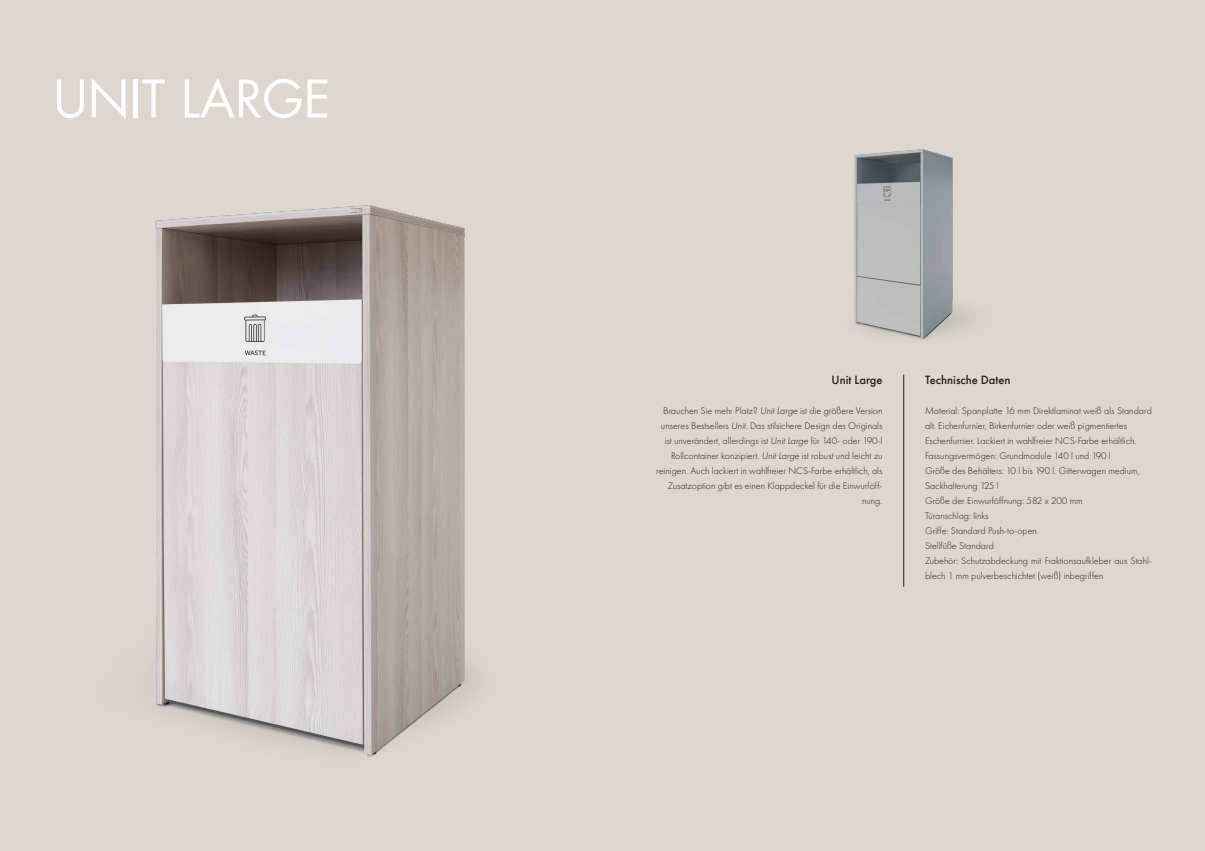
<style>
.page{position:relative;width:1205px;height:851px;background:#fff}
.page>*{position:absolute;margin:0;border:0;box-sizing:border-box;transform-origin:0 0}
.t1{font:50.38px "Futura";color:#fff}
.t2{font:500 12.5px "Futura PT";color:#231f20}
.t3{font:300 10px/15px "Futura PT";color:#231f20}
.s1{font-style:italic}
</style>
<div class="page">
<div style="left:602px;top:0;width:603px;height:850px;background:#ddd7cf"></div>
<div style="left:0;top:0;width:602px;height:850px;background:#ddd7cf"></div>
<img style="left:155px;top:205px;width:322px;height:552px">
<img style="left:854px;top:149px;width:119px;height:191px">
<hr style="left:903px;top:374px;width:1px;height:212px;background:#231f20">
<p class="t1" style="left:53px;top:67px;width:279px">UNIT LARGE</p>
<p class="t2" style="left:831px;top:372px;width:52px">Unit Large</p>
<p class="t3" style="left:656px;top:403px;width:228px;text-align:right">Brauchen Sie mehr Platz? <span class="s1">Unit Large</span> ist die größere Version unseres Bestsellers <span class="s1">Unit</span>. Das stilsichere Design des Originals ist unverändert, allerdings ist <span class="s1">Unit Large</span> für 140- oder 190-l Rollcontainer konzipiert. <span class="s1">Unit Large</span> ist robust und leicht zu reinigen. Auch lackiert in wahlfreier NCS-Farbe erhältlich, als Zusatzoption gibt es einen Klappdeckel für die Einwurföff&shy;nung.</p>
<p class="t2" style="left:925px;top:372px;width:87px">Technische Daten</p>
<p class="t3" style="left:925px;top:403px;width:228px">Material: Spanplatte 16 mm Direktlaminat weiß als Standard alt. Eichenfurnier, Birkenfurnier oder weiß pigmentiertes</p>
<p class="t3" style="left:925px;top:433px;width:213px">Eschenfurnier. Lackiert in wahlfreier NCS-Farbe erhältlich.</p>
<p class="t3" style="left:925px;top:448px;width:187px">Fassungsvermögen: Grundmodule 140 l und 190 l</p>
<p class="t3" style="left:925px;top:463px;width:216px">Größe des Behälters: 10 l bis 190 l. Gitterwagen medium,</p>
<p class="t3" style="left:925px;top:478px;width:75px">Sackhalterung 125 l</p>
<p class="t3" style="left:925px;top:493px;width:159px">Größe der Einwurföffnung: 582 x 200 mm</p>
<p class="t3" style="left:925px;top:508px;width:65px">Türanschlag: links</p>
<p class="t3" style="left:925px;top:523px;width:113px">Griffe: Standard Push-to-open</p>
<p class="t3" style="left:925px;top:538px;width:70px">Stellfüße Standard</p>
<p class="t3" style="left:925px;top:553px;width:228px">Zubehör: Schutzabdeckung mit Fraktionsaufkleber aus Stahl&shy;blech 1 mm pulverbeschichtet (weiß) inbegriffen</p>
</div>
